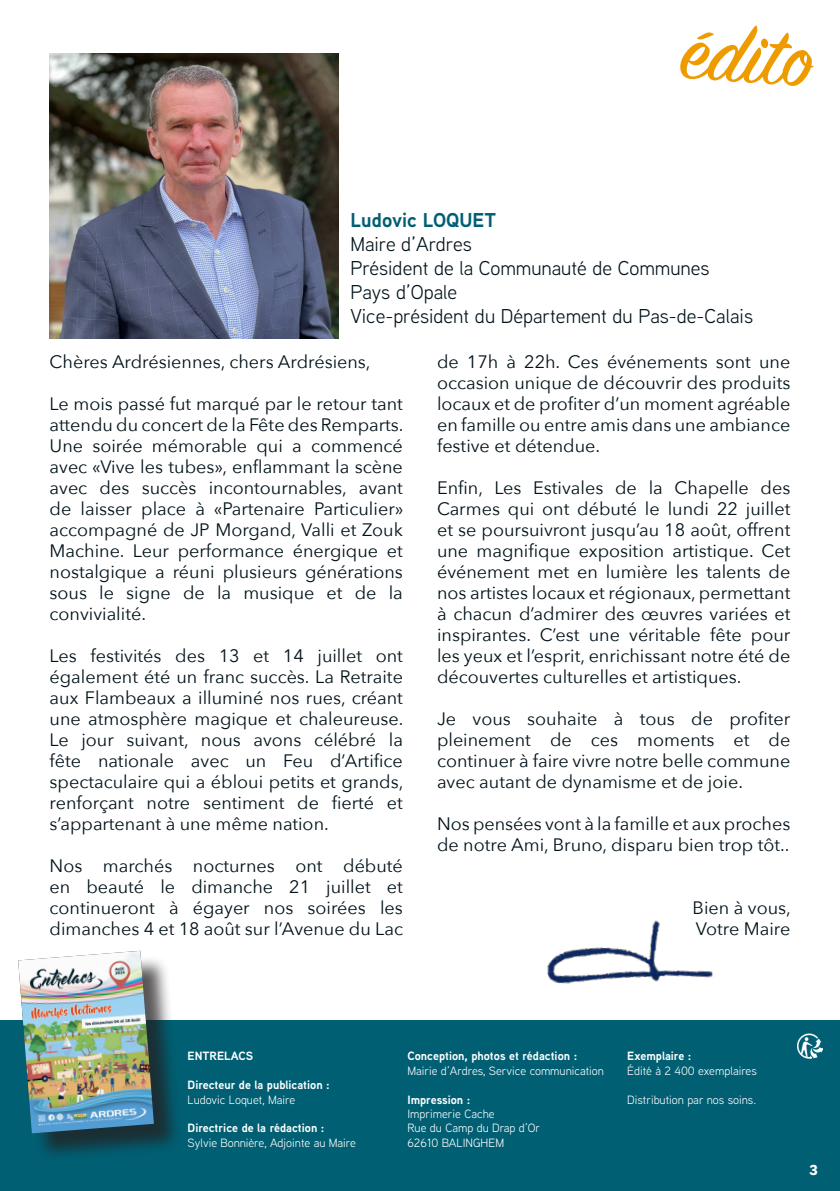
<style>
.page{position:relative;width:840px;height:1191px;background:#fff}
.page>*{position:absolute;margin:0;border:0;box-sizing:border-box;transform-origin:0 0}
.t1{font:90px "Sign Painter House Script";color:#ee9b00}
.t2{font:20px "Aaux Next";color:#001219}
.t3{font:700 20px "Aaux Next";color:#005f73}
.t4{font:18px/21px "Avenir Next";color:#001219;text-align:justify}
.t5{font:700 14px "Avenir Next";color:#fff}
.t6{font:12px "Aaux Next";color:#fff}
.t7{font:700 12px "Aaux Next";color:#fff}
</style>
<div class="page">
<img style="left:50px;top:53px;width:288px;height:286px">
<div style="left:0;top:1020px;width:839px;height:171px;background:#005f73"></div>
<img style="left:797px;top:1033px;width:25px;height:25px">
<img style="left:547px;top:920px;width:167px;height:64px">
<div style="left:22px;top:954px;width:161px;height:208px;background:#231f20;opacity:.75"></div>
<img style="left:18px;top:950px;width:136px;height:183px">
<p class="t1" style="left:684px;top:-5px;width:134px;rotate:4deg">édito</p>
<p class="t3" style="left:350px;top:206px;width:147px">Ludovic LOQUET</p>
<p class="t2" style="left:350px;top:231px;width:123px">Maire d’Ardres</p>
<p class="t2" style="left:350px;top:255px;width:360px">Président de la Communauté de Communes</p>
<p class="t2" style="left:350px;top:279px;width:108px">Pays d’Opale</p>
<p class="t2" style="left:350px;top:303px;width:404px">Vice-président du Département du Pas-de-Calais</p>
<p class="t4" style="left:50px;top:350px;width:322px">Chères Ardrésiennes, chers Ardrésiens,</p>
<p class="t4" style="left:50px;top:392px;width:355px">Le mois passé fut marqué par le retour tant attendu du concert de la Fête des Remparts.<br>Une soirée mémorable qui a commencé avec «Vive les tubes», enflammant la scène avec des succès incontournables, avant de laisser place à «Partenaire Particulier» accompagné de JP Morgand, Valli et Zouk Machine. Leur performance énergique et nostalgique a réuni plusieurs générations sous le signe de la musique et de la convivialité.</p>
<p class="t4" style="left:50px;top:644px;width:355px">Les festivités des 13 et 14 juillet ont également été un franc succès. La Retraite aux Flambeaux a illuminé nos rues, créant une atmosphère magique et chaleureuse.<br>Le jour suivant, nous avons célébré la fête nationale avec un Feu d’Artifice spectaculaire qui a ébloui petits et grands, renforçant notre sentiment de fierté et s’appartenant à une même nation.</p>
<p class="t4" style="left:50px;top:854px;width:355px">Nos marchés nocturnes ont débuté en beauté le dimanche 21 juillet et continueront à égayer nos soirées les dimanches 4 et 18 août sur l’Avenue du Lac</p>
<p class="t4" style="left:437px;top:350px;width:354px">de 17h à 22h. Ces événements sont une occasion unique de découvrir des produits locaux et de profiter d’un moment agréable en famille ou entre amis dans une ambiance festive et détendue.</p>
<p class="t4" style="left:437px;top:476px;width:355px">Enfin, Les Estivales de la Chapelle des Carmes qui ont débuté le lundi 22 juillet et se poursuivront jusqu’au 18 août, offrent une magnifique exposition artistique. Cet événement met en lumière les talents de nos artistes locaux et régionaux, permettant à chacun d’admirer des œuvres variées et inspirantes. C’est une véritable fête pour les yeux et l’esprit, enrichissant notre été de découvertes culturelles et artistiques.</p>
<p class="t4" style="left:437px;top:707px;width:354px">Je vous souhaite à tous de profiter pleinement de ces moments et de continuer à faire vivre notre belle commune avec autant de dynamisme et de joie.</p>
<p class="t4" style="left:437px;top:812px;width:354px">Nos pensées vont à la famille et aux proches de notre Ami, Bruno, disparu bien trop tôt..</p>
<p class="t4" style="left:692px;top:896px;width:100px">Bien à vous,</p>
<p class="t4" style="left:695px;top:917px;width:96px">Votre Maire</p>
<p class="t7" style="left:187px;top:1047px;width:67px">ENTRELACS</p>
<p class="t7" style="left:187px;top:1076px;width:144px">Directeur de la publication :</p>
<p class="t6" style="left:187px;top:1091px;width:109px">Ludovic Loquet, Maire</p>
<p class="t7" style="left:187px;top:1119px;width:138px">Directrice de la rédaction :</p>
<p class="t6" style="left:187px;top:1134px;width:170px">Sylvie Bonnière, Adjointe au Maire</p>
<p class="t7" style="left:407px;top:1047px;width:171px">Conception, photos et rédaction :</p>
<p class="t6" style="left:407px;top:1062px;width:198px">Mairie d’Ardres, Service communication</p>
<p class="t7" style="left:407px;top:1091px;width:65px">Impression :</p>
<p class="t6" style="left:407px;top:1105px;width:89px">Imprimerie Cache</p>
<p class="t6" style="left:407px;top:1120px;width:134px">Rue du Camp du Drap d’Or</p>
<p class="t6" style="left:407px;top:1134px;width:98px">62610 BALINGHEM</p>
<p class="t7" style="left:627px;top:1047px;width:66px">Exemplaire :</p>
<p class="t6" style="left:627px;top:1062px;width:131px">Édité à 2 400 exemplaires</p>
<p class="t6" style="left:627px;top:1091px;width:130px">Distribution par nos soins.</p>
<p class="t5" style="left:808px;top:1158px;width:11px">3</p>
</div>
